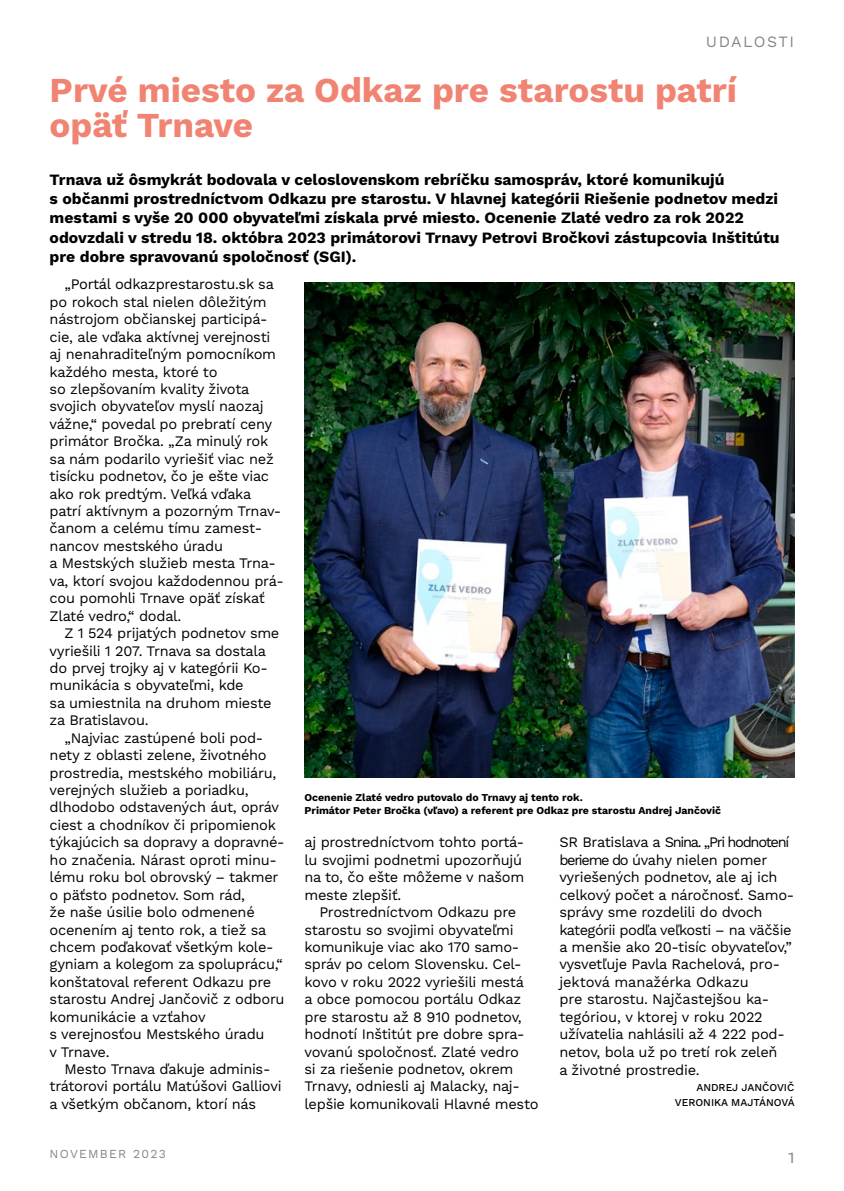
<style>
.page{position:relative;width:844px;height:1191px;background:#fff}
.page>*{position:absolute;margin:0;border:0;box-sizing:border-box;transform-origin:0 0}
.t1{font:700 35px/35px "Work Sans";color:#f08372}
.t2{font:700 15.75px/19.2px "Work Sans";color:#000}
.t3{font:15.75px "Work Sans";letter-spacing:.1em;color:#878787}
.t4{font:15.75px "Basic Sans";color:#878787}
.t5{font:14.53px/17.5px "Work Sans";letter-spacing:-.02em;color:#000}
.t6{font:12.25px "Work Sans";letter-spacing:.1em;color:#878787}
.t7{font:700 10.5px/12.6px "Work Sans";color:#000}
.t8{font:500 10.5px/15.8px "Work Sans";color:#000;text-align:right}
</style>
<div class="page">
<img style="left:304px;top:283px;width:490px;height:494px">
<p class="t3" style="left:705px;top:32px;width:90px">UDALOSTI</p>
<h1 class="t1" style="left:50px;top:71px;width:688px">Prvé miesto za Odkaz pre starostu patrí opäť Trnave</h1>
<p class="t2" style="left:50px;top:169px;width:731px">Trnava už ôsmykrát bodovala v celoslovenskom rebríčku samospráv, ktoré komunikujú<br>s občanmi prostredníctvom Odkazu pre starostu. V hlavnej kategórii Riešenie podnetov medzi mestami s vyše 20 000 obyvateľmi získala prvé miesto. Ocenenie Zlaté vedro za rok 2022 odovzdali v stredu 18. októbra 2023 primátorovi Trnavy Petrovi Bročkovi zástupcovia Inštitútu pre dobre spravovanú spoločnosť (SGI).</p>
<p class="t5" style="left:50px;top:276px;width:236px;text-indent:15px">„Portál odkazprestarostu.sk sa po rokoch stal nielen dôležitým nástrojom občianskej participá&shy;cie, ale vďaka aktívnej verejnosti aj nenahraditeľným pomocníkom každého mesta, ktoré to<br>so zlepšovaním kvality života svojich obyvateľov myslí naozaj vážne,“ povedal po prebratí ceny primátor Bročka. „Za minulý rok sa nám podarilo vyriešiť viac než tisícku podnetov, čo je ešte viac ako rok predtým. Veľká vďaka patrí aktívnym a pozorným Trnav&shy;čanom a celému tímu zamest&shy;nancov mestského úradu<br>a Mestských služieb mesta Trna&shy;va, ktorí svojou každodennou prá&shy;cou pomohli Trnave opäť získať<br>Zlaté vedro,“ dodal.</p>
<p class="t5" style="left:50px;top:625px;width:231px;text-indent:15px">Z 1 524 prijatých podnetov sme vyriešili 1 207. Trnava sa dostala do prvej trojky aj v kategórii Ko&shy;munikácia s obyvateľmi, kde<br>sa umiestnila na druhom mieste za Bratislavou.</p>
<p class="t5" style="left:50px;top:729px;width:236px;text-indent:15px">„Najviac zastúpené boli pod&shy;nety z oblasti zelene, životného prostredia, mestského mobiliáru, verejných služieb a poriadku, dlhodobo odstavených áut, opráv ciest a chodníkov či pripomienok týkajúcich sa dopravy a dopravné&shy;ho značenia. Nárast oproti minu&shy;lému roku bol obrovský – takmer o päťsto podnetov. Som rád,<br>že naše úsilie bolo odmenené ocenením aj tento rok, a tiež sa chcem poďakovať všetkým kole&shy;gyniam a kolegom za spoluprácu,“ konštatoval referent Odkazu pre starostu Andrej Jančovič z odboru komunikácie a vzťahov<br>s verejnosťou Mestského úradu<br>v Trnave.</p>
<p class="t5" style="left:50px;top:1061px;width:233px;text-indent:15px">Mesto Trnava ďakuje adminis&shy;trátorovi portálu Matúšovi Galliovi a všetkým občanom, ktorí nás</p>
<p class="t7" style="left:304px;top:791px;width:418px">Ocenenie Zlaté vedro putovalo do Trnavy aj tento rok.<br>Primátor Peter Bročka (vľavo) a referent pre Odkaz pre starostu Andrej Jančovič</p>
<p class="t5" style="left:304px;top:834px;width:221px">aj prostredníctvom tohto portá&shy;lu svojimi podnetmi upozorňujú na to, čo ešte môžeme v našom meste zlepšiť.</p>
<p class="t5" style="left:304px;top:904px;width:235px;text-indent:15px">Prostredníctvom Odkazu pre starostu so svojimi obyvateľmi komunikuje viac ako 170 samo&shy;správ po celom Slovensku. Cel&shy;kovo v roku 2022 vyriešili mestá<br>a obce pomocou portálu Odkaz pre starostu až 8 910 podnetov, hodnotí Inštitút pre dobre spra&shy;vovanú spoločnosť. Zlaté vedro<br>si za riešenie podnetov, okrem<br>Trnavy, odniesli aj Malacky, naj&shy;lepšie komunikovali Hlavné mesto</p>
<p class="t5" style="left:559px;top:834px;width:236px">SR Bratislava a Snina. „Pri hodnotení berieme do úvahy nielen pomer vyriešených podnetov, ale aj ich celkový počet a náročnosť. Samo&shy;správy sme rozdelili do dvoch kategórii podľa veľkosti – na väčšie a menšie ako 20-tisíc obyvateľov,” vysvetľuje Pavla Rachelová, pro&shy;jektová manažérka Odkazu<br>pre starostu. Najčastejšou ka&shy;tegóriou, v ktorej v roku 2022 užívatelia nahlásili až 4 222 pod&shy;netov, bola už po tretí rok zeleň<br>a životné prostredie.</p>
<p class="t8" style="left:674px;top:1078px;width:121px">ANDREJ JANČOVIČ<br>VERONIKA MAJTÁNOVÁ</p>
<p class="t6" style="left:50px;top:1146px;width:118px">NOVEMBER 2023</p>
<p class="t4" style="left:788px;top:1148px;width:7px">1</p>
</div>
